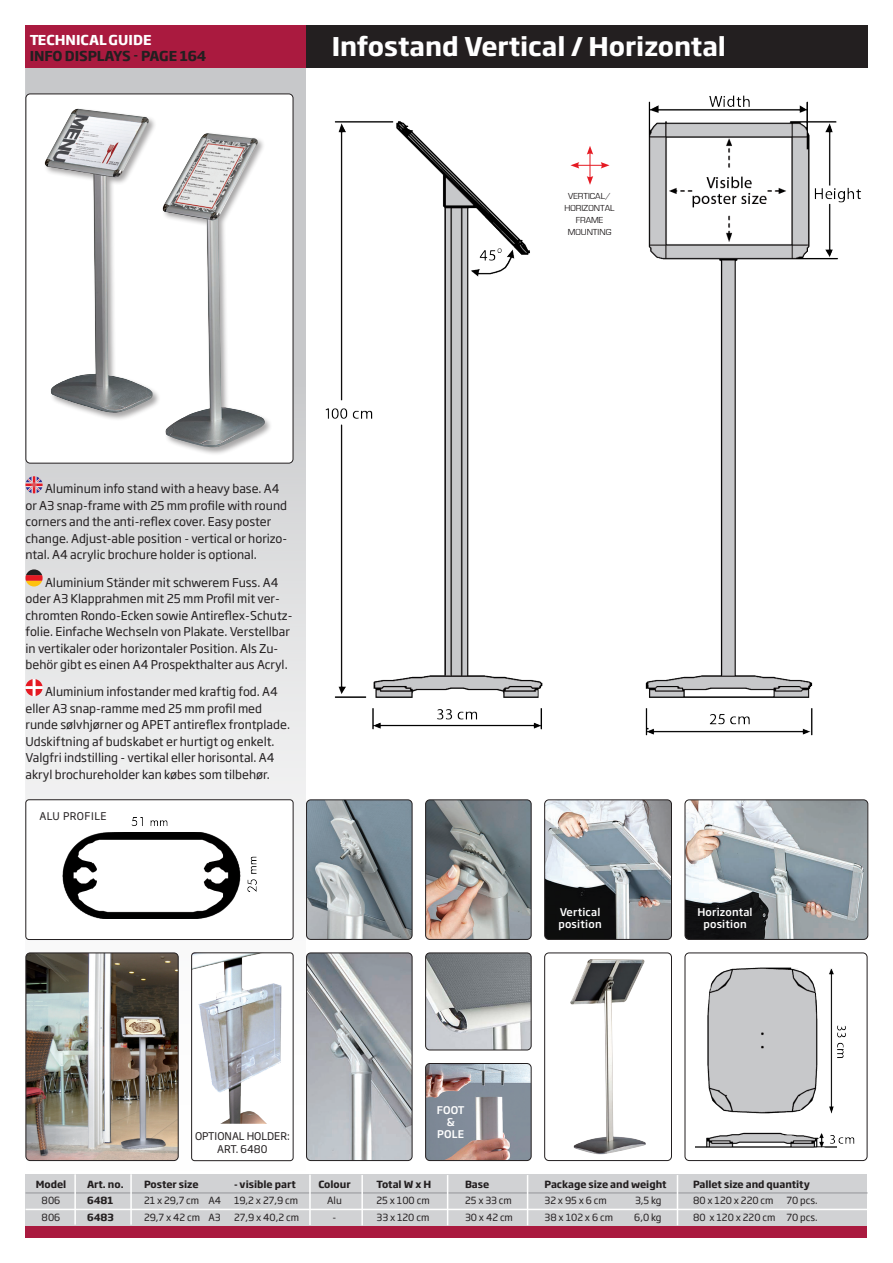
<style>
.page{position:relative;width:893px;height:1263px;background:#fff}
.page>*{position:absolute;margin:0;border:0;box-sizing:border-box;transform-origin:0 0}
.t1{font:700 25.5px "Soho Gothic Pro";color:#fff}
.t2{font:700 13.5px "Soho Gothic Pro";letter-spacing:-.01em;color:#231f20}
.t3{font:700 13.5px "Soho Gothic Pro";letter-spacing:.005em;color:#fff}
.Model_nr__og_navn{font:12px/16.5px "Soho Gothic Pro";color:#231f20}
.t4{font:500 10.5px "Soho Gothic Pro";letter-spacing:.02em;color:#fff}
.t5{font:10.5px "Soho Gothic Pro";color:#231f20}
.t6{font:10.5px "Soho Gothic Pro";letter-spacing:.05em;color:#231f20}
.t7{font:9.75px "Soho Gothic Pro";color:#231f20}
.t8{font:700 9.75px "Soho Gothic Pro";color:#231f20}
.t9{font:9px/12px "Microstile Normal";letter-spacing:-.01em;color:#231f20;text-align:center}
</style>
<div class="page">
<div style="left:306px;top:26px;width:561px;height:42px;background:#231f20"></div>
<div style="left:26px;top:26px;width:280px;height:42px;background:#aa1a3f"></div>
<div style="left:26px;top:1225px;width:841px;height:12px;background:#aa1a3f"></div>
<div style="left:26px;top:68px;width:280px;height:1157px;background:linear-gradient(to bottom,#bdbec0,#fff)"></div>
<div style="left:26px;top:94px;width:267px;height:369px;background:#fff;border-radius:4px"></div>
<div style="left:26px;top:94px;width:267px;height:369px;border:1px solid #231f20;border-radius:4px"></div>
<div style="left:26px;top:800px;width:267px;height:139px;background:#fff;border-radius:3px"></div>
<div style="left:26px;top:799px;width:267px;height:141px;border:1px solid #231f20;border-radius:3px"></div>
<svg style="left:26px;top:476px;width:17px;height:17px"></svg>
<svg style="left:26px;top:569px;width:17px;height:17px"></svg>
<svg style="left:26px;top:679px;width:17px;height:17px"></svg>
<img style="left:325px;top:95px;width:536px;height:641px">
<div style="left:192px;top:953px;width:101px;height:208px;background:#fff;border-radius:3px"></div>
<img style="left:193px;top:954px;width:89px;height:170px">
<div style="left:191px;top:952px;width:102px;height:209px;border:1px solid #231f20;border-radius:3px"></div>
<div style="left:161px;top:132px;width:112px;height:323px;background:#231f20;opacity:.4"></div>
<img style="left:162px;top:133px;width:103px;height:314px">
<div style="left:44px;top:107px;width:117px;height:314px;background:#231f20;opacity:.4"></div>
<img style="left:44px;top:109px;width:109px;height:304px">
<img style="left:26px;top:953px;width:151px;height:207px">
<div style="left:26px;top:952px;width:153px;height:209px;border:1px solid #231f20;border-radius:4px"></div>
<div style="left:685px;top:952px;width:182px;height:209px;border:1px solid #231f20;border-radius:4px"></div>
<img style="left:63px;top:818px;width:193px;height:100px">
<img style="left:696px;top:967px;width:159px;height:181px">
<img style="left:685px;top:801px;width:181px;height:138px">
<div style="left:685px;top:799px;width:183px;height:141px;border:1px solid #231f20;border-radius:4px"></div>
<img style="left:570px;top:959px;width:76px;height:195px">
<div style="left:544px;top:952px;width:128px;height:209px;border:1px solid #231f20;border-radius:4px"></div>
<img style="left:427px;top:1063px;width:104px;height:97px">
<div style="left:425px;top:1063px;width:106px;height:98px;border:1px solid #231f20;border-radius:4px"></div>
<img style="left:427px;top:800px;width:104px;height:139px">
<div style="left:425px;top:799px;width:106px;height:141px;border:1px solid #231f20;border-radius:4px"></div>
<img style="left:308px;top:954px;width:104px;height:206px">
<div style="left:306px;top:952px;width:106px;height:209px;border:1px solid #231f20;border-radius:4px"></div>
<img style="left:308px;top:800px;width:104px;height:139px">
<div style="left:306px;top:799px;width:106px;height:141px;border:1px solid #231f20;border-radius:4px"></div>
<img style="left:426px;top:953px;width:105px;height:97px">
<div style="left:425px;top:952px;width:106px;height:98px;border:1px solid #231f20;border-radius:4px"></div>
<img style="left:546px;top:801px;width:124px;height:137px">
<div style="left:544px;top:799px;width:128px;height:141px;border:1px solid #231f20;border-radius:4px"></div>
<div style="left:26px;top:1174px;width:841px;height:51px;background:#d1d2d4"></div>
<hr style="left:26px;top:1192px;width:841px;height:2px;background:#a8a9ad">
<hr style="left:26px;top:1209px;width:841px;height:1px;background:#fff">
<hr style="left:74px;top:1174px;width:2px;height:50px;background:#fff">
<hr style="left:130px;top:1174px;width:2px;height:50px;background:#fff">
<hr style="left:309px;top:1175px;width:2px;height:50px;background:#fff">
<hr style="left:447px;top:1175px;width:1px;height:50px;background:#fff">
<hr style="left:677px;top:1175px;width:1px;height:50px;background:#fff">
<hr style="left:527px;top:1175px;width:1px;height:50px;background:#fff">
<hr style="left:361px;top:1175px;width:2px;height:50px;background:#fff">
<svg style="left:570px;top:146px;width:39px;height:39px"></svg>
<p class="t3" style="left:30px;top:29px;width:123px">TECHNICAL GUIDE</p>
<p class="t2" style="left:30px;top:45px;width:178px">INFO DISPLAYS - PAGE 164</p>
<p class="t1" style="left:332px;top:27px;width:396px">Infostand Vertical / Horizontal</p>
<p class="t9" style="left:564px;top:190px;width:52px">VERTICAL/<br>HORIZONTAL</p>
<p class="t9" style="left:568px;top:214px;width:45px">FRAME<br>MOUNTING</p>
<p class="Model_nr__og_navn" style="left:26px;top:480px;width:263px;text-indent:20px">Aluminum info stand with a heavy base. A4 or A3 snap-frame with 25 mm profile with round corners and the anti-reflex cover. Easy poster change. Adjust-able position - vertical or horizo&shy;ntal. A4 acrylic brochure holder is optional.</p>
<p class="Model_nr__og_navn" style="left:26px;top:573px;width:269px;text-indent:20px">Aluminium Ständer mit schwerem Fuss. A4 oder A3 Klapprahmen mit 25 mm Profil mit ver&shy;chromten Rondo-Ecken sowie Antireflex-Schutz&shy;folie. Einfache Wechseln von Plakate. Verstellbar in vertikaler oder horizontaler Position. Als Zu&shy;behör gibt es einen A4 Prospekthalter aus Acryl.</p>
<p class="Model_nr__og_navn" style="left:26px;top:683px;width:266px;text-indent:20px">Aluminium infostander med kraftig fod. A4 eller A3 snap-ramme med 25 mm profil med runde sølvhjørner og APET antireflex frontplade.<br>Udskiftning af budskabet er hurtigt og enkelt.<br>Valgfri indstilling - vertikal eller horisontal. A4 akryl brochureholder kan købes som tilbehør.</p>
<p class="t6" style="left:39px;top:808px;width:69px">ALU PROFILE</p>
<p class="t5" style="left:195px;top:1127px;width:96px">OPTIONAL HOLDER:</p>
<p class="t5" style="left:217px;top:1141px;width:52px">ART. 6480</p>
<p class="t4" style="left:437px;top:1102px;width:29px">FOOT</p>
<p class="t4" style="left:447px;top:1114px;width:10px">&amp;</p>
<p class="t4" style="left:437px;top:1126px;width:29px">POLE</p>
<p class="t4" style="left:560px;top:904px;width:42px">Vertical</p>
<p class="t4" style="left:558px;top:916px;width:45px">position</p>
<p class="t4" style="left:697px;top:904px;width:57px">Horizontal</p>
<p class="t4" style="left:703px;top:916px;width:45px">position</p>
<p class="t8" style="left:36px;top:1176px;width:32px">Model</p>
<p class="t8" style="left:87px;top:1176px;width:38px">Art. no.</p>
<p class="t8" style="left:144px;top:1176px;width:56px">Poster size</p>
<p class="t8" style="left:234px;top:1176px;width:63px">- visible part</p>
<p class="t8" style="left:318px;top:1176px;width:34px">Colour</p>
<p class="t8" style="left:377px;top:1176px;width:56px">Total W x H</p>
<p class="t8" style="left:465px;top:1176px;width:26px">Base</p>
<p class="t8" style="left:545px;top:1176px;width:123px">Package size and weight</p>
<p class="t8" style="left:693px;top:1176px;width:118px">Pallet size and quantity</p>
<p class="t7" style="left:42px;top:1193px;width:20px">806</p>
<p class="t8" style="left:87px;top:1193px;width:28px">6481</p>
<p class="t7" style="left:144px;top:1193px;width:79px">21 x 29,7 cm A4</p>
<p class="t7" style="left:234px;top:1193px;width:66px">19,2 x 27,9 cm</p>
<p class="t7" style="left:327px;top:1193px;width:16px">Alu</p>
<p class="t7" style="left:377px;top:1193px;width:55px">25 x 100 cm</p>
<p class="t7" style="left:465px;top:1193px;width:48px">25 x 33 cm</p>
<p class="t7" style="left:545px;top:1193px;width:64px">32 x 95 x 6 cm</p>
<p class="t7" style="left:635px;top:1193px;width:28px">3,5 kg</p>
<p class="t7" style="left:693px;top:1193px;width:82px">80 x 120 x 220 cm</p>
<p class="t7" style="left:786px;top:1193px;width:33px">70 pcs.</p>
<p class="t7" style="left:42px;top:1210px;width:20px">806</p>
<p class="t8" style="left:87px;top:1209px;width:28px">6483</p>
<p class="t7" style="left:144px;top:1210px;width:78px">29,7 x 42 cm A3</p>
<p class="t7" style="left:234px;top:1210px;width:67px">27,9 x 40,2 cm</p>
<p class="t7" style="left:333px;top:1210px;width:5px">-</p>
<p class="t7" style="left:377px;top:1210px;width:54px">33 x 120 cm</p>
<p class="t7" style="left:465px;top:1210px;width:49px">30 x 42 cm</p>
<p class="t7" style="left:545px;top:1210px;width:70px">38 x 102 x 6 cm</p>
<p class="t7" style="left:634px;top:1210px;width:29px">6,0 kg</p>
<p class="t7" style="left:693px;top:1210px;width:126px">80 x 120 x 220 cm 70 pcs.</p>
</div>
